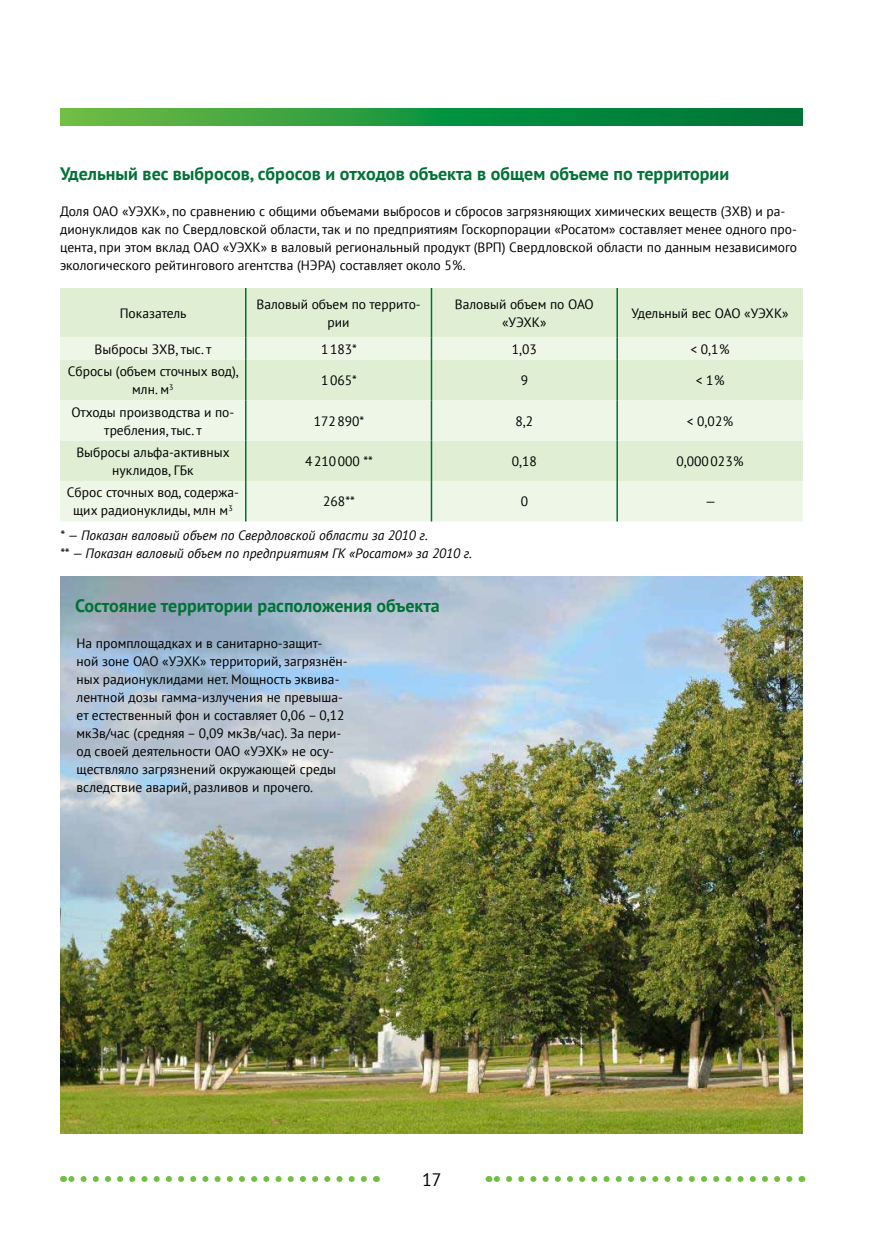
<style>
.page{position:relative;width:893px;height:1260px;background:#fff}
.page>*{position:absolute;margin:0;border:0;box-sizing:border-box;transform-origin:0 0}
.t1{font:700 18px "PT Sans";color:#007236}
.t2{font:18px "PT Sans";color:#000}
.t3{font:13.5px/18px "PT Sans";color:#000;text-align:center}
.t4{font:italic 13.5px/18px "PT Sans";color:#000}
</style>
<div class="page">
<svg style="left:60px;top:108px;width:742px;height:18px;background:#22963e"></svg>
<svg style="left:488px;top:1176px;width:301px;height:6px"></svg>
<svg style="left:63px;top:1176px;width:301px;height:6px"></svg>
<img style="left:60px;top:576px;width:742px;height:558px">
<div style="left:60px;top:288px;width:742px;height:50px;background:#e0efd4"></div>
<svg style="left:60px;top:338px;width:742px;height:183px;background:#e7f2df"></svg>
<hr style="left:245px;top:288px;width:1px;height:50px;background:#007236">
<hr style="left:430px;top:288px;width:2px;height:50px;background:#007236">
<hr style="left:616px;top:288px;width:2px;height:50px;background:#007236">
<svg style="left:245px;top:337px;width:1px;height:23px"></svg>
<hr style="left:430px;top:337px;width:2px;height:23px;background:#007236">
<hr style="left:616px;top:337px;width:2px;height:23px;background:#007236">
<hr style="left:245px;top:360px;width:1px;height:40px;background:#007236">
<hr style="left:430px;top:360px;width:2px;height:40px;background:#007236">
<hr style="left:616px;top:360px;width:2px;height:40px;background:#007236">
<hr style="left:245px;top:400px;width:1px;height:41px;background:#007236">
<hr style="left:430px;top:400px;width:2px;height:41px;background:#007236">
<hr style="left:616px;top:400px;width:2px;height:41px;background:#007236">
<hr style="left:245px;top:441px;width:1px;height:40px;background:#007236">
<hr style="left:430px;top:441px;width:2px;height:40px;background:#007236">
<hr style="left:616px;top:441px;width:2px;height:40px;background:#007236">
<hr style="left:245px;top:481px;width:1px;height:40px;background:#007236">
<hr style="left:430px;top:481px;width:2px;height:40px;background:#007236">
<hr style="left:616px;top:481px;width:2px;height:40px;background:#007236">
<h1 class="t1" style="left:60px;top:162px;width:670px">Удельный вес выбросов, сбросов и отходов объекта в общем объеме по территории</h1>
<p class="t3" style="left:60px;top:202px;width:738px;text-align:left">Доля ОАО «УЭХК», по сравнению с общими объемами выбросов и сбросов загрязняющих химических веществ (ЗХВ) и ра&shy;дионуклидов как по Свердловской области, так и по предприятиям Госкорпорации «Росатом» составляет менее одного про&shy;цента, при этом вклад ОАО «УЭХК» в валовый региональный продукт (ВРП) Свердловской области по данным независимого экологического рейтингового агентства (НЭРА) составляет около 5%.</p>
<p class="t3" style="left:120px;top:304px;width:68px">Показатель</p>
<p class="t3" style="left:256px;top:295px;width:166px">Валовый объем по террито&shy;рии</p>
<p class="t3" style="left:455px;top:295px;width:140px">Валовый объем по ОАО «УЭХК»</p>
<p class="t3" style="left:631px;top:304px;width:159px">Удельный вес ОАО «УЭХК»</p>
<p class="t3" style="left:95px;top:340px;width:118px">Выбросы ЗХВ, тыс. т</p>
<p class="t3" style="left:321px;top:340px;width:37px">1183*</p>
<p class="t3" style="left:511px;top:340px;width:27px">1,03</p>
<p class="t3" style="left:690px;top:340px;width:41px">&lt; 0,1%</p>
<p class="t3" style="left:68px;top:362px;width:173px">Сбросы (объем сточных вод), млн. м<sup>3</sup></p>
<p class="t3" style="left:321px;top:371px;width:37px">1065*</p>
<p class="t3" style="left:520px;top:371px;width:9px">9</p>
<p class="t3" style="left:695px;top:371px;width:30px">&lt; 1%</p>
<p class="t3" style="left:71px;top:403px;width:164px">Отходы производства и по&shy;требления, тыс. т</p>
<p class="t3" style="left:314px;top:412px;width:52px">172890*</p>
<p class="t3" style="left:515px;top:412px;width:19px">8,2</p>
<p class="t3" style="left:686px;top:412px;width:48px">&lt; 0,02%</p>
<p class="t3" style="left:76px;top:443px;width:155px">Выбросы альфа-активных нуклидов, ГБк</p>
<p class="t3" style="left:305px;top:452px;width:69px">4210000 **</p>
<p class="t3" style="left:512px;top:452px;width:27px">0,18</p>
<p class="t3" style="left:676px;top:452px;width:69px">0,000023%</p>
<p class="t3" style="left:67px;top:483px;width:174px">Сброс сточных вод, содержа&shy;щих радионуклиды, млн м<sup>3</sup></p>
<p class="t3" style="left:323px;top:492px;width:33px">268**</p>
<p class="t3" style="left:520px;top:492px;width:9px">0</p>
<p class="t3" style="left:705px;top:492px;width:13px">—</p>
<p class="t4" style="left:60px;top:526px;width:413px">* — Показан валовый объем по Свердловской области за 2010 г.<br>** — Показан валовый объем по предприятиям ГК «Росатом» за 2010 г.</p>
<h1 class="t1" style="left:75px;top:594px;width:366px">Состояние территории расположения объекта</h1>
<p class="t3" style="left:76px;top:634px;width:273px;text-align:left">На промплощадках и в санитарно-защит&shy;ной зоне ОАО «УЭХК» территорий, загрязнён&shy;ных радионуклидами нет. Мощность эквива&shy;лентной дозы гамма-излучения не превыша&shy;ет естественный фон и составляет 0,06 – 0,12 мкЗв/час (средняя – 0,09 мкЗв/час). За пери&shy;од своей деятельности ОАО «УЭХК» не осу&shy;ществляло загрязнений окружающей среды вследствие аварий, разливов и прочего.</p>
<h1 class="t2" style="left:422px;top:1168px;width:21px">17</h1>
</div>
